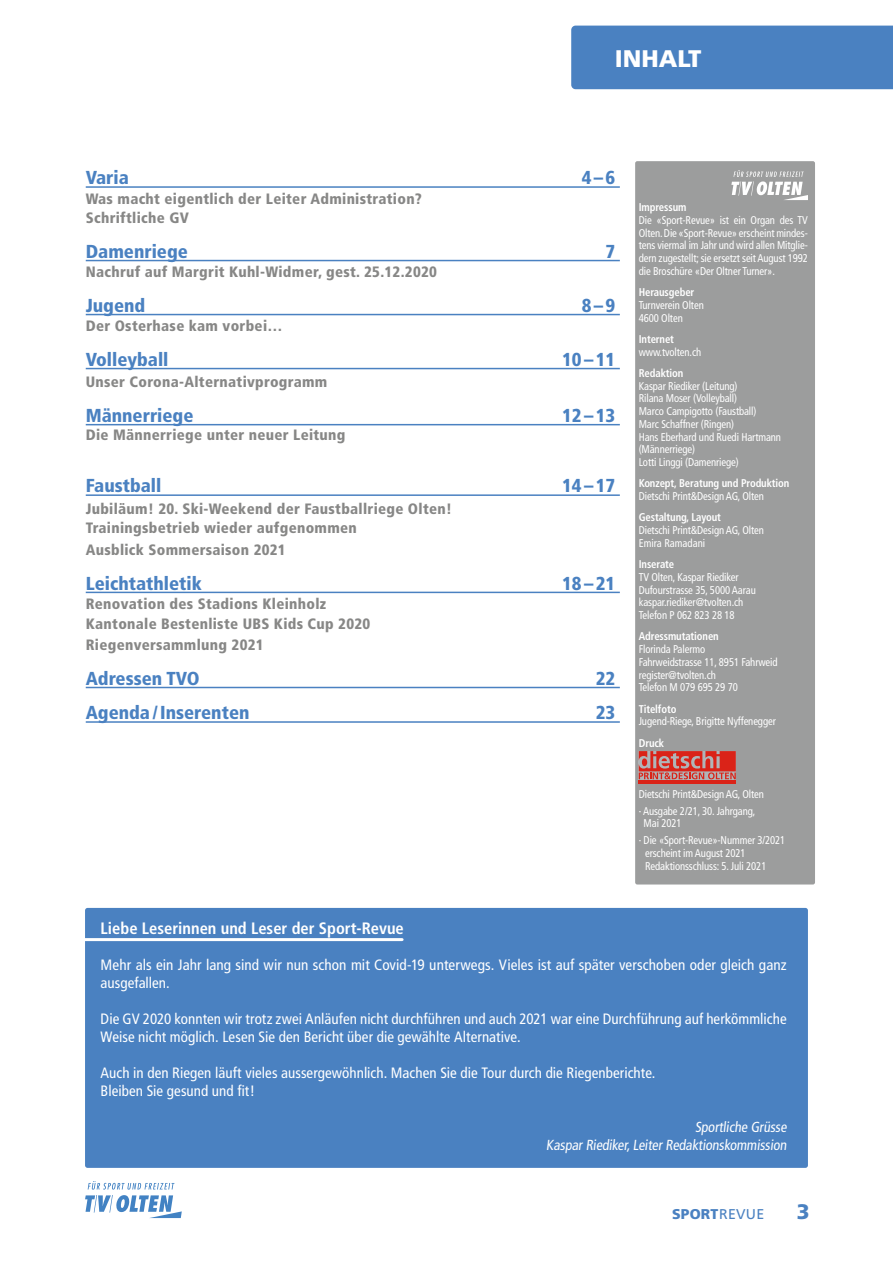
<style>
.page{position:relative;width:893px;height:1263px;background:#fff}
.page>*{position:absolute;margin:0;border:0;box-sizing:border-box;transform-origin:0 0}
.t1{font:900 24px "Frutiger";color:#fff}
.t2{font:900 21px "Frutiger";color:#4a81c1}
.t3{font:900 condensed 18.75px "Frutiger";color:#4a81c1}
.t4{font:700 condensed 16.5px "Frutiger";color:#fff}
.t5{font:condensed 15px/18px "Frutiger";letter-spacing:.005em;color:#fff}
.t6{font:900 condensed 15px/19.5px "Frutiger";letter-spacing:.02em;color:#878786}
.t7{font:condensed 14.55px/18px "Frutiger";color:#fff;text-align:right}
.t8{font:900 14.1px "Frutiger";letter-spacing:.01em;color:#4a81c1}
.t9{font:condensed 11.25px/12.8px "Frutiger";letter-spacing:-.01em;color:#fff;scale:.95 1}
.t10{font:700 condensed 11.25px "Frutiger";letter-spacing:-.01em;color:#fff;scale:.95 1}
.s1{font-weight:400}
</style>
<div class="page">
<div style="left:571px;top:26px;width:322px;height:63px;background:#4a81c1"></div>
<div style="left:635px;top:161px;width:180px;height:723px;background:#9c9d9d;border-radius:2px"></div>
<svg style="left:731px;top:170px;width:77px;height:30px"></svg>
<div style="left:85px;top:908px;width:723px;height:260px;background:#4a81c1;border-radius:3px"></div>
<hr style="left:66px;top:938px;width:336px;height:3px;background:#fff">
<svg style="left:639px;top:779px;width:97px;height:1px"></svg>
<hr style="left:639px;top:780px;width:97px;height:3px;background:#da2318">
<svg style="left:639px;top:751px;width:97px;height:28px;background:#c95954"></svg>
<hr style="left:86px;top:186px;width:534px;height:2px;background:#4a81c1">
<hr style="left:86px;top:260px;width:534px;height:1px;background:#4a81c1">
<hr style="left:86px;top:314px;width:534px;height:1px;background:#4a81c1">
<hr style="left:86px;top:368px;width:534px;height:1px;background:#4a81c1">
<hr style="left:86px;top:424px;width:534px;height:1px;background:#4a81c1">
<hr style="left:86px;top:494px;width:534px;height:2px;background:#4a81c1">
<hr style="left:86px;top:592px;width:534px;height:1px;background:#4a81c1">
<hr style="left:86px;top:687px;width:534px;height:1px;background:#4a81c1">
<hr style="left:86px;top:721px;width:534px;height:2px;background:#4a81c1">
<svg style="left:88px;top:1181px;width:86px;height:8px"></svg>
<svg style="left:85px;top:1195px;width:97px;height:23px"></svg>
<h1 class="t1" style="left:615px;top:44px;width:88px">INHALT</h1>
<h3 class="t3" style="left:86px;top:166px;width:45px">Varia</h3>
<h3 class="t3" style="left:582px;top:166px;width:35px">4–6</h3>
<h3 class="t6" style="left:86px;top:189px;width:338px">Was macht eigentlich der Leiter Administration?<br>Schriftliche GV</h3>
<h3 class="t3" style="left:86px;top:240px;width:104px">Damenriege</h3>
<h3 class="t3" style="left:605px;top:240px;width:11px">7</h3>
<h3 class="t6" style="left:86px;top:262px;width:353px">Nachruf auf Margrit Kuhl-Widmer, gest. 25.12.2020</h3>
<h3 class="t3" style="left:86px;top:294px;width:61px">Jugend</h3>
<h3 class="t3" style="left:582px;top:294px;width:35px">8–9</h3>
<h3 class="t6" style="left:86px;top:316px;width:198px">Der Osterhase kam vorbei…</h3>
<h3 class="t3" style="left:86px;top:348px;width:84px">Volleyball</h3>
<h3 class="t3" style="left:562px;top:348px;width:55px">10–11</h3>
<h3 class="t6" style="left:86px;top:372px;width:243px">Unser Corona-Alternativprogramm</h3>
<h3 class="t3" style="left:86px;top:404px;width:109px">Männerriege</h3>
<h3 class="t3" style="left:562px;top:404px;width:55px">12–13</h3>
<h3 class="t6" style="left:86px;top:425px;width:261px">Die Männerriege unter neuer Leitung</h3>
<h3 class="t3" style="left:86px;top:474px;width:77px">Faustball</h3>
<h3 class="t3" style="left:562px;top:474px;width:55px">14–17</h3>
<h3 class="t6" style="left:86px;top:499px;width:368px">Jubiläum! 20. Ski-Weekend der Faustballriege Olten!<br>Trainingsbetrieb wieder aufgenommen</h3>
<h3 class="t6" style="left:86px;top:540px;width:201px">Ausblick Sommersaison 2021</h3>
<h3 class="t3" style="left:86px;top:572px;width:117px">Leichtathletik</h3>
<h3 class="t3" style="left:562px;top:572px;width:55px">18–21</h3>
<h3 class="t6" style="left:86px;top:594px;width:286px">Renovation des Stadions Kleinholz<br>Kantonale Bestenliste UBS Kids Cup 2020</h3>
<h3 class="t6" style="left:86px;top:635px;width:179px">Riegenversammlung 2021</h3>
<h3 class="t3" style="left:86px;top:667px;width:115px">Adressen TVO</h3>
<h3 class="t3" style="left:596px;top:667px;width:21px">22</h3>
<h3 class="t3" style="left:86px;top:701px;width:165px">Agenda/Inserenten</h3>
<h3 class="t3" style="left:596px;top:701px;width:21px">23</h3>
<p class="t10" style="left:639px;top:201px;width:52px">Impressum</p>
<p class="t9" style="left:639px;top:214px;width:180px;text-align:justify">Die «Sport-Revue» ist ein Organ des TV Olten. Die «Sport-Revue» erscheint mindes&shy;tens viermal im Jahr und wird allen Mitglie&shy;dern zugestellt; sie ersetzt seit August 1992 die Broschüre «Der Oltner Turner».</p>
<p class="t10" style="left:639px;top:286px;width:60px">Herausgeber</p>
<p class="t9" style="left:639px;top:299px;width:70px">Turnverein Olten<br>4600 Olten</p>
<p class="t10" style="left:639px;top:332px;width:39px">Internet</p>
<p class="t9" style="left:639px;top:345px;width:67px">www.tvolten.ch</p>
<p class="t10" style="left:639px;top:366px;width:49px">Redaktion</p>
<p class="t9" style="left:639px;top:379px;width:151px">Kaspar Riediker (Leitung)<br>Rilana Moser (Volleyball)<br>Marco Campigotto (Faustball)<br>Marc Schaffner (Ringen)<br>Hans Eberhard und Ruedi Hartmann (Männerriege)<br>Lotti Linggi (Damenriege)</p>
<p class="t10" style="left:639px;top:477px;width:160px">Konzept, Beratung und Produktion</p>
<p class="t9" style="left:639px;top:490px;width:133px">Dietschi Print&amp;Design AG, Olten</p>
<p class="t10" style="left:639px;top:511px;width:88px">Gestaltung, Layout</p>
<p class="t9" style="left:639px;top:524px;width:133px">Dietschi Print&amp;Design AG, Olten<br>Emira Ramadani</p>
<p class="t10" style="left:639px;top:558px;width:39px">Inserate</p>
<p class="t9" style="left:639px;top:571px;width:125px">TV Olten, Kaspar Riediker<br>Dufourstrasse 35, 5000 Aarau kaspar.riediker@tvolten.ch<br>Telefon P 062 823 28 18</p>
<p class="t10" style="left:639px;top:630px;width:86px">Adressmutationen</p>
<p class="t9" style="left:639px;top:643px;width:148px">Florinda Palermo<br>Fahrweidstrasse 11, 8951 Fahrweid register@tvolten.ch<br>Telefon M 079 695 29 70</p>
<p class="t10" style="left:639px;top:702px;width:41px">Titelfoto</p>
<p class="t9" style="left:639px;top:715px;width:146px">Jugend-Riege, Brigitte Nyffenegger</p>
<p class="t10" style="left:639px;top:736px;width:28px">Druck</p>
<p class="t9" style="left:639px;top:785px;width:133px;line-height:17px">Dietschi Print&amp;Design AG, Olten · Ausgabe 2/21, 30. Jahrgang,</p>
<p class="t9" style="left:639px;top:815px;width:156px;line-height:17px;text-indent:5px">Mai 2021<br>· Die «Sport-Revue»-Nummer 3/2021</p>
<p class="t9" style="left:645px;top:847px;width:129px">erscheint im August 2021<br>Redaktionsschluss: 5. Juli 2021</p>
<h3 class="t4" style="left:101px;top:918px;width:305px">Liebe Leserinnen und Leser der Sport-Revue</h3>
<h3 class="t5" style="left:101px;top:956px;width:687px">Mehr als ein Jahr lang sind wir nun schon mit Covid-19 unterwegs. Vieles ist auf später verschoben oder gleich ganz ausgefallen.</h3>
<h3 class="t5" style="left:101px;top:1010px;width:688px">Die GV 2020 konnten wir trotz zwei Anläufen nicht durchführen und auch 2021 war eine Durchführung auf herkömmliche<br>Weise nicht möglich. Lesen Sie den Bericht über die gewählte Alternative.</h3>
<h3 class="t5" style="left:101px;top:1064px;width:556px">Auch in den Riegen läuft vieles aussergewöhnlich. Machen Sie die Tour durch die Riegenberichte.<br>Bleiben Sie gesund und fit!</h3>
<p class="t7" style="left:546px;top:1118px;width:244px">Sportliche Grüsse<br>Kaspar Riediker,Leiter Redaktionskommission</p>
<p class="t8" style="left:672px;top:1205px;width:94px">SPORT<span class="s1">REVUE</span></p>
<h2 class="t2" style="left:797px;top:1199px;width:14px">3</h2>
</div>
